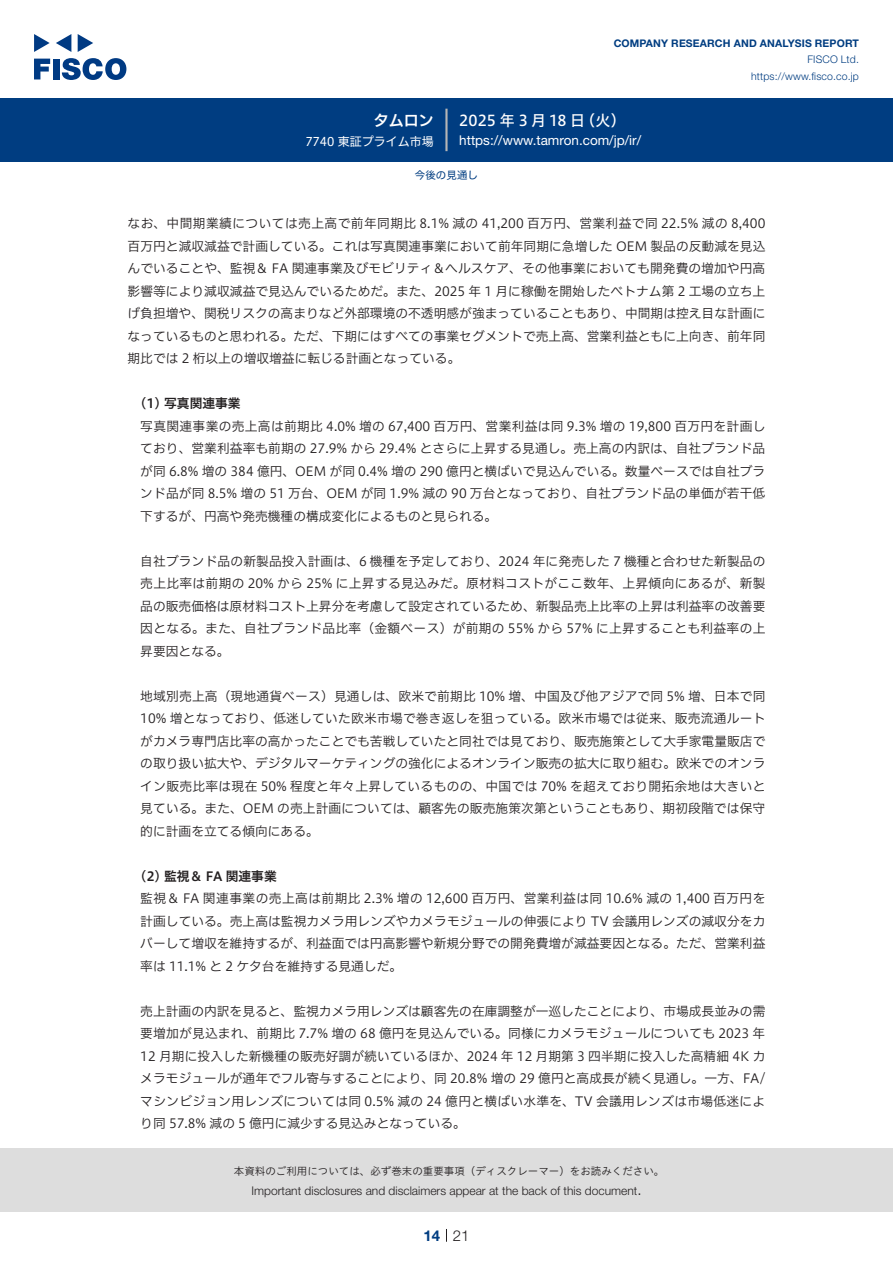
<style>
.page{position:relative;width:893px;height:1263px;background:#fff}
.page>*{position:absolute;margin:0;border:0;box-sizing:border-box;transform-origin:0 0}
.t1{font:15px "Hiragino UD Sans F Std N W5";letter-spacing:.005em;color:#fff}
.t2{font:15px "Hiragino UD Sans F Std N W6";color:#fff}
.t3{font:300 15px "Helvetica Neue LT Std";color:#231f20}
.t4{font:700 15px "Helvetica Neue LT Std";color:#003d81}
.t5{font:13.5px "Helvetica Neue LT Std";color:#fff}
.本文3mm{font:12.75px/22.5px "Hiragino UD Sans F Std N W3";color:#231f20;text-align:justify}
.本文{font:12.75px/22.5px "Hiragino UD Sans F Std N W3";color:#231f20;text-align:justify}
.小タイトル3mm{font:12.75px "Hiragino UD Sans F Std N W6";color:#231f20}
.t6{font:300 12px "Helvetica Neue LT Std";color:#231f20}
.t7{font:12px "Hiragino UD Sans F Std N W4";color:#fff}
.t8{font:10.5px "Hiragino UD Sans Std W3";color:#231f20}
.t9{font:700 10.5px "Helvetica Neue LT Std";letter-spacing:.015em;color:#003d81}
.t10{font:300 10.5px/16.5px "Helvetica Neue LT Std";letter-spacing:.015em;color:#003d81;text-align:right}
.ヘッダー{font:10.5px "Hiragino UD Sans F Std N W4";color:#003d81}
</style>
<div class="page">
<div style="left:0;top:1148px;width:893px;height:64px;background:#ddd"></div>
<svg style="left:34px;top:59px;width:16px;height:20px"></svg>
<div style="left:53px;top:59px;width:6px;height:20px;background:#003a83"></div>
<svg style="left:62px;top:58px;width:64px;height:22px"></svg>
<svg style="left:34px;top:34px;width:16px;height:18px"></svg>
<svg style="left:78px;top:34px;width:15px;height:18px"></svg>
<svg style="left:56px;top:34px;width:15px;height:18px"></svg>
<div style="left:0;top:98px;width:893px;height:64px;background:#003d81"></div>
<hr style="left:445px;top:109px;width:3px;height:42px;background:#b5b5b6">
<svg style="left:446px;top:1229px;width:1px;height:13px"></svg>
<p class="t2" style="left:374px;top:109px;width:62px">タムロン</p>
<p class="t7" style="left:305px;top:132px;width:130px">7740 東証プライム市場</p>
<p class="t9" style="left:614px;top:37px;width:247px">COMPANY RESEARCH AND ANALYSIS REPORT</p>
<p class="t10" style="left:751px;top:51px;width:109px">FISCO Ltd. https://www.fisco.co j p.</p>
<p class="t1" style="left:580px;top:109px;width:47px">（火(</p>
<p class="t1" style="left:459px;top:109px;width:127px">2025 年 3 月 18 日</p>
<p class="t5" style="left:459px;top:132px;width:183px">https://www.tamron. c o m j p/ /i r/</p>
<p class="ヘッダー" style="left:415px;top:167px;width:64px">今後の見通し</p>
<p class="本文" style="left:128px;top:211px;width:639px">なお、中間期業績については売上高で前年同期比 8.1% 減の 41,200 百万円、営業利益で同 22.5% 減の 8,400百万円と減収減益で計画している。これは写真関連事業において前年同期に急増した OEM 製品の反動減を見込んでいることや、監視＆ FA 関連事業及びモビリティ＆ヘルスケア、その他事業においても開発費の増加や円高影響等により減収減益で見込んでいるためだ。また、2025 年 1 月に稼働を開始したベトナム第 2 工場の立ち上げ負担増や、関税リスクの高まりなど外部環境の不透明感が強まっていることもあり、中間期は控え目な計画になっているものと思われる。ただ、下期にはすべての事業セグメントで売上高、営業利益ともに上向き、前年同期比では 2 桁以上の増収増益に転じる計画となっている。</p>
<p class="小タイトル3mm" style="left:140px;top:394px;width:102px">1( ) 写真関連事業</p>
<p class="本文3mm" style="left:140px;top:414px;width:627px">写真関連事業の売上高は前期比 4.0% 増の 67,400 百万円、営業利益は同 9.3% 増の 19,800 百万円を計画しており、営業利益率も前期の 27.9% から 29.4% とさらに上昇する見通し。売上高の内訳は、自社ブランド品が同 6.8% 増の 384 億円、OEM が同 0.4% 増の 290 億円と横ばいで見込んでいる。数量ベースでは自社ブランド品が同 8.5% 増の 51 万台、OEM が同 1.9% 減の 90 万台となっており、自社ブランド品の単価が若干低下するが、円高や発売機種の構成変化によるものと見られる。</p>
<p class="本文3mm" style="left:140px;top:549px;width:627px">自社ブランド品の新製品投入計画は、6 機種を予定しており、2024 年に発売した 7 機種と合わせた新製品の売上比率は前期の 20% から 25% に上昇する見込みだ。原材料コストがここ数年、上昇傾向にあるが、新製品の販売価格は原材料コスト上昇分を考慮して設定されているため、新製品売上比率の上昇は利益率の改善要因となる。また、自社ブランド品比率（金額ベース）が前期の 55% から 57% に上昇することも利益率の上昇要因となる。</p>
<p class="本文3mm" style="left:140px;top:684px;width:627px">地域別売上高（現地通貨ベース）見通しは、欧米で前期比 10% 増、中国及び他アジアで同 5% 増、日本で同10% 増となっており、低迷していた欧米市場で巻き返しを狙っている。欧米市場では従来、販売流通ルートがカメラ専門店比率の高かったことでも苦戦していたと同社では見ており、販売施策として大手家電量販店での取り扱い拡大や、デジタルマーケティングの強化によるオンライン販売の拡大に取り組む。欧米でのオンライン販売比率は現在 50% 程度と年々上昇しているものの、中国では 70% を超えており開拓余地は大きいと見ている。また、OEM の売上計画については、顧客先の販売施策次第ということもあり、期初段階では保守的に計画を立てる傾向にある。</p>
<p class="小タイトル3mm" style="left:140px;top:866px;width:138px">2( ) 監視＆ FA 関連事業</p>
<p class="本文3mm" style="left:140px;top:886px;width:627px">監視＆ FA 関連事業の売上高は前期比 2.3% 増の 12,600 百万円、営業利益は同 10.6% 減の 1,400 百万円を計画している。売上高は監視カメラ用レンズやカメラモジュールの伸張により TV 会議用レンズの減収分をカバーして増収を維持するが、利益面では円高影響や新規分野での開発費増が減益要因となる。ただ、営業利益率は 11.1% と 2 ケタ台を維持する見通しだ。</p>
<p class="本文3mm" style="left:140px;top:999px;width:627px">売上計画の内訳を見ると、監視カメラ用レンズは顧客先の在庫調整が一巡したことにより、市場成長並みの需要増加が見込まれ、前期比 7.7% 増の 68 億円を見込んでいる。同様にカメラモジュールについても 2023 年12 月期に投入した新機種の販売好調が続いているほか、2024 年 12 月期第 3 四半期に投入した高精細 4K カメラモジュールが通年でフル寄与することにより、同 20.8% 増の 29 億円と高成長が続く見通し。一方、FA/マシンビジョン用レンズについては同 0.5% 減の 24 億円と横ばい水準を、TV 会議用レンズは市場低迷により同 57.8% 減の 5 億円に減少する見込みとなっている。</p>
<p class="t8" style="left:234px;top:1163px;width:432px">本資料のご利用については、必ず巻末の重要事項（ディスクレーマー）をお読みください。</p>
<p class="t3" style="left:637px;top:1180px;width:6px">.</p>
<p class="t6" style="left:251px;top:1183px;width:387px">Important disclosures and disclaimers appear at the back of this document</p>
<p class="t4" style="left:423px;top:1226px;width:18px">14</p>
<p class="t3" style="left:453px;top:1226px;width:18px">21</p>
</div>
